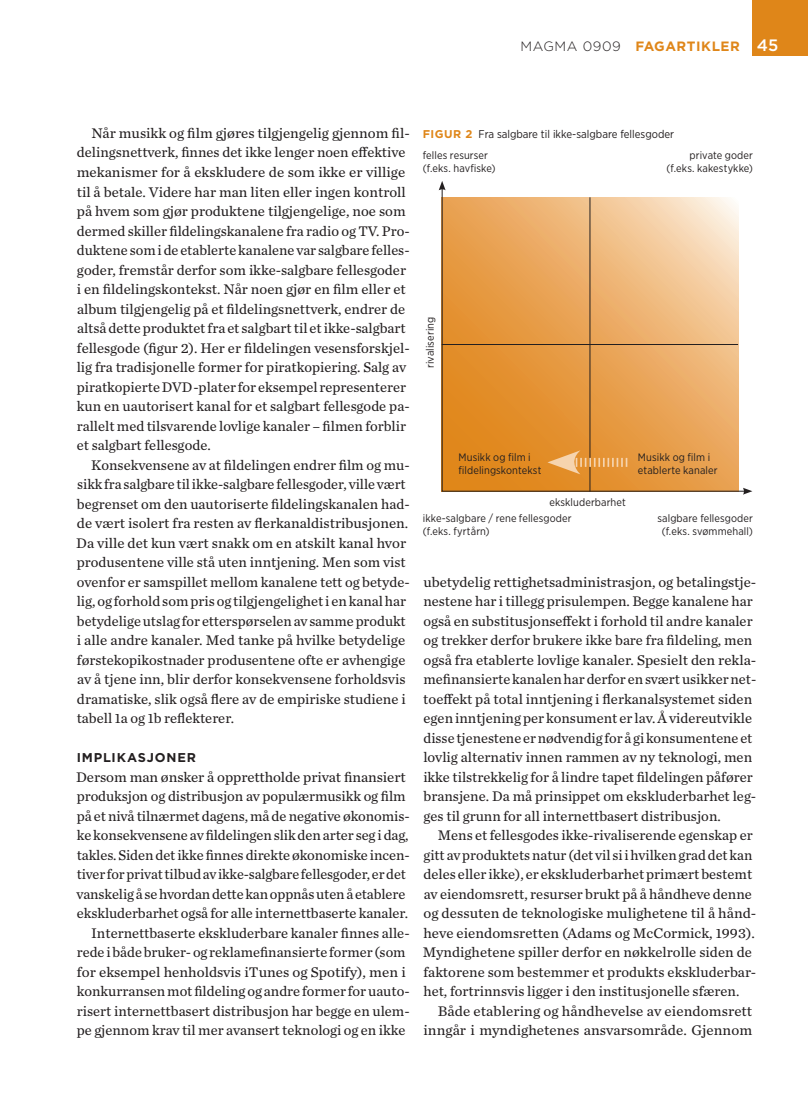
<style>
.page{position:relative;width:808px;height:1106px;background:#fff}
.page>*{position:absolute;margin:0;border:0;box-sizing:border-box;transform-origin:0 0}
.b1{font:14.55px/19.5px "Chronicle Text G2";color:#231f20}
.b1f{font:14.55px/19.5px "Chronicle Text G2";letter-spacing:-.005em;color:#231f20}
.t1{font:700 13.5px "Gotham";letter-spacing:.04em;color:#df8619}
.m1{font:700 12.75px "Gotham";letter-spacing:.06em;color:#231f20}
.Figur1_Tittel__f_f1{font:11.25px "Gotham Narrow";color:#231f20}
.figurtekst_3__book_v{font:10.8px/13.2px "Gotham Narrow";letter-spacing:.01em;color:#231f20}
.figurtekst_2__book_h{font:10.8px "Gotham Narrow";letter-spacing:.01em;color:#231f20}
.figurtekst_2__book_s{font:10.8px "Gotham Narrow";letter-spacing:.005em;color:#231f20}
.s1{font-weight:300;color:#231f20}
.s2{font-weight:500;font-size:16.5px;color:#fff}
.s3{font-family:"Gotham";font-weight:700;color:#df8619}
</style>
<div class="page">
<div style="left:753px;top:0;width:55px;height:55px;background:#df8619"></div>
<svg style="left:441px;top:190px;width:303px;height:302px;background:#e8a962"></svg>
<svg style="left:439px;top:181px;width:7px;height:9px"></svg>
<svg style="left:743px;top:488px;width:9px;height:6px"></svg>
<svg style="left:547px;top:450px;width:80px;height:24px;background:#e6a04e"></svg>
<p class="t1" style="left:520px;top:37px;width:259px"><span class="s1">MAGMA 0909</span> FAGARTIKLER <span class="s2">45</span></p>
<p class="b1" style="left:77px;top:123px;width:335px;text-indent:15px">Når mu-sikk og film gjø-res til-gjen-ge-lig gjen-nom fil&shy;de-lings-nett-verk, fin-nes det ikke len-ger noen efek-ti-ve me-ka-nis-mer for å eks-klu-de-re de som ikke er vil-li-ge til å be-ta-le. Vi-de-re har man li-ten el-ler in-gen kon-troll på hvem som gjør pro-duk-te-ne til-gjen-ge-li-ge, noe som der-med skil-ler fil-de-lings-ka-na-le-ne fra ra-dio og TV. Pro&shy;duk-te-ne somide etab-ler-teka-na-le-ne var salg-ba-re fel-les&shy;go-der, frem-står der-for som ikke-salg-ba-re fel-les-go-der i en fil-de-lings-kon-tekst. Når noen gjør en film el-ler et al-bum til-gjen-ge-lig på et fil-de-lings-nett-verk, end-rer de alt-så det-te pro-duk-tetfra et salg-barttil etikke-salg-bart fel-les-go-de (fi-gur 2). Her er fil-de-lin-gen ve-sens-for-skjel&shy;lig fra tra-di-sjo-nel-le for-mer for pi-rat-ko-pie-ring. Salg av pi-rat-ko-pi-er-teDVD-pla-ter for eks-em-pel re-pre-sen-te-rer kun en uau-to-ri-sert ka-nal for et salg-bart fel-les-go-de pa&shy;ral-lelt med til-sva-ren-de lov-li-ge ka-na-ler – fil-men for-blir et salg-bart fel-les-go-de.</p>
<p class="b1" style="left:76px;top:454px;width:335px;text-indent:15px">Kon-se-kven-se-ne av at fil-de-lin-gen end-rer film og mu&shy;sikkfra salg-ba-re tilikke-salg-ba-re fel-les-go-der, vil-le vært be-gren-set om den uau-to-ri-ser-te fil-de-lings-ka-na-len had&shy;de vært iso-lert fra res-ten av fler-ka-nal-dis-tri-bu-sjo-nen.<br>Da vil-le det kun vært snakk om en at-skilt ka-nal hvor pro-du-sen-te-ne vil-le stå uten inn-tje-ning. Men som vist oven-for er sam-spil-let mel-lom ka-na-le-ne tett og be-ty-de&shy;lig,og for-holdsomprisog til-gjen-ge-lig-heti enka-nalhar be-ty-de-li-geut-slag for et-ter-spør-se-lenav sam-mepro-dukt i alle and-re ka-na-ler. Med tan-ke på hvil-ke be-ty-de-li-ge før-s-te-ko-pi-kost-na-der pro-du-sen-te-ne ofte er av-hen-gi-ge av å tje-ne inn, blir der-for kon-se-kven-se-ne for-holds-vis dra-ma-ti-ske, slik også flere av de em-pi-ris-ke stu-die-ne i ta-bell 1a og 1b re-flek-te-rer.</p>
<p class="m1" style="left:77px;top:749px;width:121px">IMPLIKASJONER</p>
<p class="b1f" style="left:76px;top:766px;width:335px">Der-som man øns-ker å opp-rett-hol-de pri-vat fi-nan-si-ert pro-duk-sjon og dis-tri-bu-sjon av po-pu-lær-mu-sikk og film på et nivå til-nær-met da-gens, må de ne-ga-ti-ve øko-no-mis&shy;ke kon-se-kven-se-ne avfil-de-lin-genslikdenar-ter seg idag, tak-les. Si-dendetikkefin-nes di-rek-te øko-no-mis-ke in-cen&shy;ti-ver forpri-vattil-budavikke-salg-ba-refel-les-go-der,erdet van-ske-ligåsehvor-dandet-tekanopp-nåsutenåetab-le-re ekskluderbarhet også for alle in-ter-nett-ba-ser-te ka-na-ler.</p>
<p class="b1" style="left:77px;top:922px;width:334px;text-indent:14px">In-ter-nett-ba-ser-te eks-klu-der-ba-re ka-na-ler fin-nes al-le&shy;re-de ibådebru-ker- og re-kla-me-fi-nan-si-er-te for-mer (som for eks-em-pel hen-holds-vis iTunes og Spotify), men i kon-kur-ran-senmotfil-de-lingog and-re for-mer foruau-to&shy;ri-sert in-ter-nett-ba-sert dis-tri-bu-sjon har beg-ge en ulem&shy;pe gjen-nom krav til mer avan-sert tek-no-lo-gi og en ikke</p>
<p class="Figur1_Tittel__f_f1" style="left:423px;top:127px;width:253px"><span class="s3">FIGUR 2</span> Fra salgbare til ikke-salgbare fellesgoder</p>
<p class="figurtekst_3__book_v" style="left:423px;top:148px;width:67px">felles resurser</p>
<p class="figurtekst_3__book_v" style="left:423px;top:161px;width:74px">(f.eks. havfiske)</p>
<p class="figurtekst_2__book_s" style="left:423px;top:368px;width:53px;rotate:-90deg">rivalisering</p>
<p class="figurtekst_2__book_h" style="left:689px;top:148px;width:65px">private goder</p>
<p class="figurtekst_2__book_h" style="left:666px;top:162px;width:88px">(f.eks. kakestykke)</p>
<p class="figurtekst_3__book_v" style="left:458px;top:450px;width:84px">Musikk og film i fildelingskontekst</p>
<p class="figurtekst_3__book_v" style="left:638px;top:450px;width:81px">Musikk og film i etablerte kanaler</p>
<p class="figurtekst_2__book_s" style="left:549px;top:496px;width:78px">ekskluderbarhet</p>
<p class="figurtekst_3__book_v" style="left:423px;top:511px;width:150px">ikke-salgbare / rene fellesgoder</p>
<p class="figurtekst_3__book_v" style="left:423px;top:524px;width:68px">(f.eks. fyrtårn)</p>
<p class="figurtekst_2__book_h" style="left:657px;top:511px;width:97px">salgbare fellesgoder</p>
<p class="figurtekst_2__book_h" style="left:662px;top:525px;width:93px">(f.eks. svømmehall)</p>
<p class="b1" style="left:423px;top:571px;width:335px">ube-ty-de-lig ret-tig-hets-ad-mi-ni-stra-sjon, og be-ta-lings-tje&shy;nes-te-ne har i til-legg pris-ulem-pen. Beg-ge ka-na-le-ne har også en sub-sti-tu-sjons-efekt i for-hold til and-re ka-na-ler og trek-ker der-for bru-ke-re ikke bare fra fil-de-ling, men også fra etab-ler-te lov-li-ge ka-na-ler. Spe-si-elt den re-kla&shy;me-fi-nan-si-er-teka-na-lenharder-for ensværtusik-kernet&shy;to-efekt på to-tal inn-tje-ning i fler-ka-nal-sy-ste-met si-den egeninn-tje-ning per kon-su-ment er lav.Åvi-de-re-ut-vik-le dis-se tje-nes-te-ne ernød-ven-dig for å gikon-su-men-te-ne et lov-lig al-ter-na-tiv in-nen ram-men av ny tek-no-lo-gi, men ikke til-strek-ke-lig for å lind-re ta-pet fil-de-lin-gen på-fø-rer bran-sje-ne. Da må prin-sip-pet om ekskluderbarhet leg&shy;ges til grunn for all in-ter-nett-ba-sert dis-tri-bu-sjon.</p>
<p class="b1" style="left:423px;top:825px;width:335px;text-indent:15px">Mens et fel-les-go-des ikke-ri-va-li-se-ren-de egen-skap er gitt avpro-duk-tetsna-tur (det vil siihvil-kengraddet kan de-les el-ler ikke), er ekskluderbarhetpri-mært be-stemt av ei-en-doms-rett, resurser brukt på å hånd-he-ve den-ne og dess-uten de tek-no-lo-gis-ke mu-lig-he-te-ne til å hånd&shy;he-ve ei-en-doms-ret-ten (Adams og Mc-Cor-mick, 1993).<br>Myn-dig-he-te-ne spil-ler der-for en nøk-kel-rol-le si-den de fak-to-re-ne som be-stem-mer et pro-dukts ekskluderbar&shy;het, for-trinns-vis lig-ger i den in-sti-tu-sjo-nel-le sfæ-ren.</p>
<p class="b1" style="left:423px;top:1000px;width:330px;text-align:right">Både etab-le-ring og hånd-he-vel-se av ei-en-doms-rett inn-går i myn-dig-he-te-nes an-svars-om-rå-de. Gjen-nom</p>
</div>
